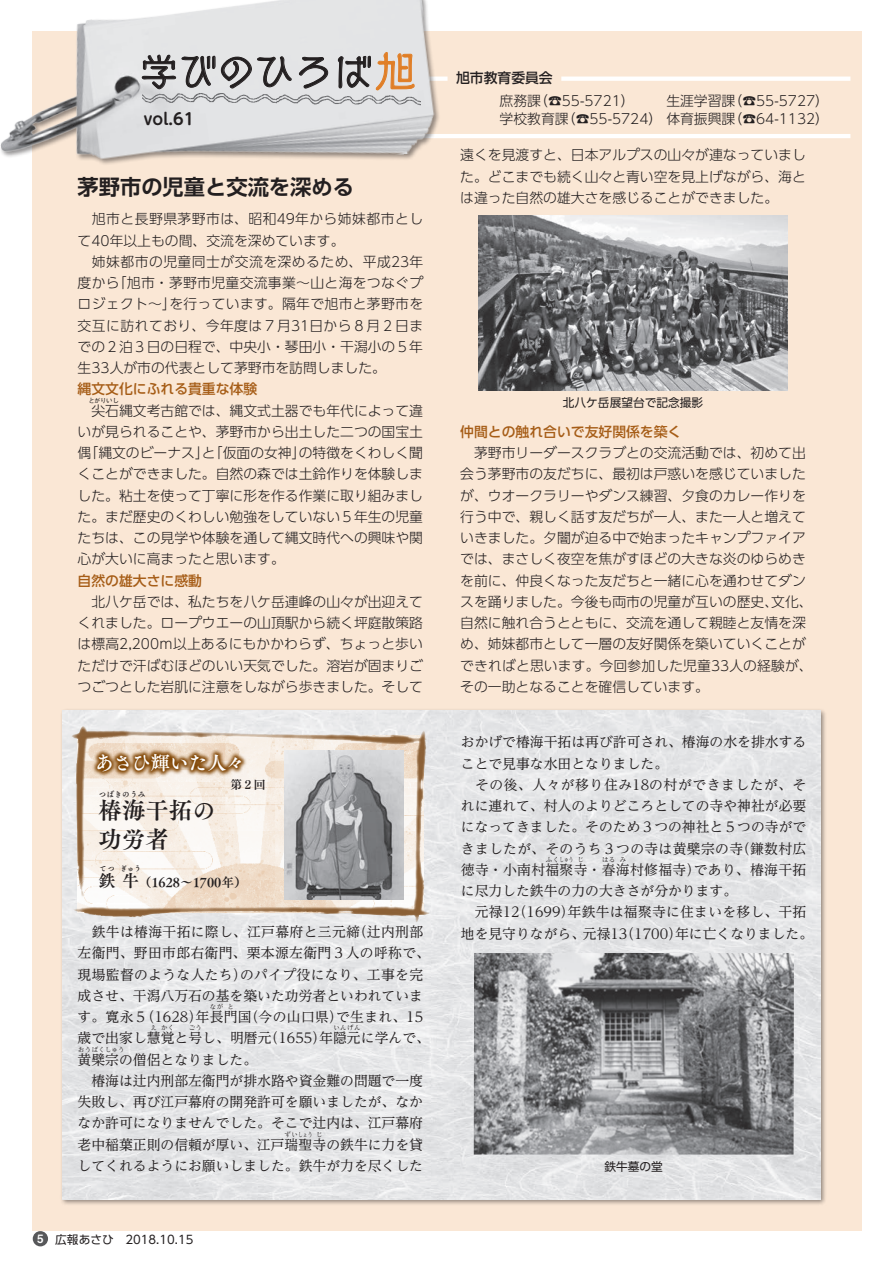
<style>
.page{position:relative;width:893px;height:1263px;background:#fff}
.page>*{position:absolute;margin:0;border:0;box-sizing:border-box;transform-origin:0 0}
.t1{font:37.5px "New Cinema B Std D";letter-spacing:.03em;color:#231f20}
.t2{font:23.4px "Tsuku A Old Min Pr 6 B";color:#231f20}
.t3{font:700 21.3px "UD Shin Go Pro De";color:#231f20}
.t4{font:19.65px "Tsuku A Old Min Pr 6 B";letter-spacing:-.04em;color:#fff}
.t5{font:16.95px "Tsuku A Old Min Pr 6 B";color:#231f20}
.t6{font:700 15.9px "UD Shin M Go Pro De";color:#231f20}
.t7{font:300 13.8px/21.3px "UD Shin Go Pro";color:#231f20}
.t8{font:13.8px/21.3px "UD Reimin Pro";color:#231f20;text-align:justify}
.t9{font:13.8px/21.3px "UD Reimin Pro";letter-spacing:.025em;color:#231f20}
.t10{font:300 13.8px "UD Shin Go Pro";letter-spacing:.035em;color:#231f20}
.t11{font:300 13.8px "UD Shin Go Pro";letter-spacing:.025em;color:#231f20}
.t12{font:500 13.8px "UD Shin Go Pro";color:#a65d17}
.t13{font:13.8px "UD Reimin Pro";letter-spacing:.02em;color:#231f20}
.t14{font:13.8px "UD Reimin Pro";letter-spacing:.04em;color:#231f20}
.t15{font:500 13.8px "UD Shin Go Pro";color:#231f20}
.t16{font:12.75px "Tsuku A Old Min Pr 6 B";color:#231f20}
.t17{font:11.7px "UD Shin Go Pro";color:#231f20}
.t18{font:11.7px "Tsuku Min Pro B";color:#231f20}
.t19{font:11.55px "Midashi Go Pro MB31";color:#fff}
.t20{font:7.5px "Tsuku A Old Min Pr 6 B";letter-spacing:.05em;color:#231f20}
.t21{font:7.05px "Tsuku A Old Min Pr 6 B";color:#231f20}
.t22{font:6.45px "UD Reimin Pro";letter-spacing:.085em;color:#231f20}
.t23{font:6.45px "UD Reimin Pro";letter-spacing:.06em;color:#231f20}
.t24{font:300 6.45px "UD Shin Go Pro";color:#231f20;scale:.9 1}
.s1{font-size:41.25px;color:#e07e26}
</style>
<div class="page">
<div style="left:32px;top:32px;width:829px;height:1199px;background:#fae7d5"></div>
<div style="left:59px;top:708px;width:768px;height:498px;background:#231f20;opacity:.5"></div>
<img style="left:62px;top:710px;width:758px;height:489px">
<hr style="left:561px;top:77px;width:289px;height:4px;background:#fff">
<hr style="left:158px;top:77px;width:290px;height:4px;background:#fff">
<hr style="left:176px;top:134px;width:674px;height:4px;background:#fff">
<img style="left:0;top:0;width:441px;height:164px">
<svg style="left:71px;top:724px;width:361px;height:199px"></svg>
<svg style="left:141px;top:54px;width:151px;height:36px;background:#bfbfc0"></svg>
<svg style="left:299px;top:56px;width:30px;height:27px"></svg>
<svg style="left:337px;top:32px;width:78px;height:51px;background:#d7d1cc"></svg>
<img style="left:142px;top:105px;width:278px;height:3px">
<img style="left:142px;top:83px;width:278px;height:22px">
<img style="left:478px;top:216px;width:310px;height:174px">
<img style="left:474px;top:953px;width:320px;height:201px">
<img style="left:284px;top:750px;width:120px;height:149px">
<svg style="left:92px;top:747px;width:155px;height:30px"></svg>
<div style="left:33px;top:1231px;width:15px;height:15px;background:#57585a;border-radius:50%"></div>
<h1 class="t1" style="left:140px;top:44px;width:278px">学びのひろば<span class="s1">旭</span></h1>
<p class="t6" style="left:144px;top:106px;width:52px">vol.61</p>
<h3 class="t3" style="left:78px;top:170px;width:278px">茅野市の児童と交流を深める</h3>
<p class="t10" style="left:78px;top:208px;width:347px">　旭市と長野県茅野市は、昭和49年から姉妹都市とし</p>
<p class="t7" style="left:78px;top:229px;width:268px">て40年以上もの間、交流を深めています。</p>
<p class="t10" style="left:78px;top:250px;width:347px">　姉妹都市の児童同士が交流を深めるため、平成23年</p>
<p class="t11" style="left:113px;top:272px;width:312px">「旭市・茅野市児童交流事業～山と海をつなぐプ</p>
<p class="t7" style="left:78px;top:272px;width:44px">度から</p>
<p class="t7" style="left:78px;top:293px;width:347px">ロジェクト～」<br>交互に訪れており、今年度は７月31日から８月２日までの２泊３日の日程で、中央小・琴田小・干潟小の５年生33人が市の代表として茅野市を訪問しました。</p>
<p class="t12" style="left:78px;top:378px;width:181px">縄文文化にふれる貴重な体験</p>
<p class="t7" style="left:91px;top:399px;width:333px">尖石縄文考古館では、縄文式土器でも年代によって違</p>
<p class="t11" style="left:169px;top:293px;width:255px">を行っています。隔年で旭市と茅野市を</p>
<p class="t24" style="left:89px;top:395px;width:35px">とがりいし</p>
<p class="t7" style="left:78px;top:420px;width:347px;text-align:right">いが見られることや、茅野市から出土した二つの国宝土の特徴をくわしく聞</p>
<p class="t7" style="left:78px;top:442px;width:347px">「偶縄文のビーナス 「と」 仮面の女神」<br>くことができました。自然の森では土鈴作りを体験しました。粘土を使って丁寧に形を作る作業に取り組みました。まだ歴史のくわしい勉強をしていない５年生の児童たちは、この見学や体験を通して縄文時代への興味や関心が大いに高まったと思います。</p>
<p class="t12" style="left:78px;top:569px;width:126px">自然の雄大さに感動</p>
<p class="t7" style="left:78px;top:590px;width:347px;text-align:justify">　北八ケ岳では、私たちを八ケ岳連峰の山々が出迎えてくれました。ロープウエーの山頂駅から続く坪庭散策路は標高2,200ｍ以上あるにもかかわらず、ちょっと歩いただけで汗ばむほどのいい天気でした。溶岩が固まりごつごつとした岩肌に注意をしながら歩きました。そして</p>
<h3 class="t4" style="left:95px;top:745px;width:152px">あさひ輝いた人々</h3>
<p class="t20" style="left:99px;top:788px;width:48px">つばきのうみ</p>
<h2 class="t2" style="left:99px;top:818px;width:72px">功労者</h2>
<h2 class="t2" style="left:99px;top:789px;width:118px">椿海干拓の</h2>
<p class="t18" style="left:230px;top:775px;width:37px">第２回</p>
<p class="t21" style="left:99px;top:862px;width:17px">てつ</p>
<p class="t21" style="left:120px;top:862px;width:23px">ぎゅう</p>
<p class="t5" style="left:99px;top:865px;width:42px">鉄牛</p>
<p class="t16" style="left:139px;top:870px;width:110px">（1628～1700年(</p>
<p class="t8" style="left:353px;top:921px;width:72px">（辻内刑部</p>
<p class="t9" style="left:78px;top:921px;width:284px">　鉄牛は椿海干拓に際し、江戸幕府と三元締</p>
<p class="t9" style="left:78px;top:942px;width:354px">左衞門、野田市郎右衛門、栗本源左衛門３人の呼称で、</p>
<p class="t9" style="left:240px;top:963px;width:185px">のパイプ役になり、工事を完</p>
<p class="t9" style="left:78px;top:963px;width:171px">現場監督のような人たち）</p>
<p class="t8" style="left:78px;top:984px;width:347px">成させ、干潟八万石の基を築いた功労者といわれていま</p>
<p class="t13" style="left:196px;top:1006px;width:149px">年長門（国今の山口県）</p>
<p class="t22" style="left:210px;top:1001px;width:15px">なが</p>
<p class="t22" style="left:228px;top:1001px;width:8px">と</p>
<p class="t8" style="left:78px;top:1006px;width:126px">す。寛永（５ 1628）</p>
<p class="t8" style="left:336px;top:1006px;width:88px">で生まれ、15</p>
<p class="t22" style="left:333px;top:1023px;width:29px">いんげん</p>
<p class="t22" style="left:151px;top:1023px;width:8px">え</p>
<p class="t22" style="left:161px;top:1023px;width:15px">かく</p>
<p class="t22" style="left:189px;top:1023px;width:15px">ごう</p>
<p class="t8" style="left:265px;top:1027px;width:63px">（1655）</p>
<p class="t8" style="left:319px;top:1027px;width:112px">年隠元に学んで、</p>
<p class="t8" style="left:78px;top:1027px;width:195px">歳で出家し慧覚と号し、明暦元</p>
<p class="t23" style="left:78px;top:1044px;width:48px">おうばくしゅう</p>
<p class="t8" style="left:78px;top:1069px;width:347px">　椿海は辻内刑部左衞門が排水路や資金難の問題で一度失敗し、再び江戸幕府の開発許可を願いましたが、なかなか許可になりませんでした。そこで辻内は、江戸幕府老中稲葉正則の信頼が厚い、江戸瑞聖寺の鉄牛に力を貸</p>
<p class="t8" style="left:78px;top:1048px;width:181px">黄檗宗の僧侶となりました。</p>
<p class="t22" style="left:285px;top:1129px;width:29px">ずいしょう</p>
<p class="t22" style="left:316px;top:1129px;width:8px">じ</p>
<p class="t8" style="left:78px;top:1155px;width:347px">してくれるようにお願いしました。鉄牛が力を尽くした</p>
<p class="t19" style="left:37px;top:1229px;width:8px">5</p>
<p class="t17" style="left:55px;top:1230px;width:60px">広報あさひ</p>
<p class="t17" style="left:125px;top:1230px;width:70px">2018.10.15</p>
<p class="t15" style="left:456px;top:67px;width:98px">旭市教育委員会</p>
<p class="t7" style="left:534px;top:90px;width:102px">)☎55-5721(</p>
<p class="t7" style="left:728px;top:90px;width:102px">)☎55-5727(</p>
<p class="t7" style="left:728px;top:91px;width:102px;line-height:18.1px;text-indent:-62px">生涯学習課)☎64-1132(</p>
<p class="t7" style="left:500px;top:90px;width:43px">庶務課</p>
<p class="t7" style="left:562px;top:108px;width:175px">)☎55-5724( 体育振興課</p>
<p class="t7" style="left:500px;top:108px;width:71px">学校教育課</p>
<p class="t7" style="left:460px;top:144px;width:347px;text-align:justify">遠くを見渡すと、日本アルプスの山々が連なっていました。どこまでも続く山々と青い空を見上げながら、海とは違った自然の雄大さを感じることができました。</p>
<p class="t17" style="left:563px;top:393px;width:142px">北八ケ岳展望台で記念撮影</p>
<p class="t12" style="left:460px;top:420px;width:223px">仲間との触れ合いで友好関係を築く</p>
<p class="t7" style="left:460px;top:442px;width:347px">　茅野市リーダースクラブとの交流活動では、初めて出</p>
<p class="t7" style="left:460px;top:463px;width:347px">会う茅野市の友だちに、最初は戸惑いを感じていました</p>
<p class="t7" style="left:460px;top:484px;width:347px">が、ウオークラリーやダンス練習、夕食のカレー作りを</p>
<p class="t7" style="left:460px;top:505px;width:347px">行う中で、親しく話す友だちが一人、また一人と増えて</p>
<p class="t7" style="left:460px;top:527px;width:347px">いきました。夕闇が迫る中で始まったキャンプファイア</p>
<p class="t7" style="left:460px;top:548px;width:347px">では、まさしく夜空を焦がすほどの大きな炎のゆらめき</p>
<p class="t7" style="left:460px;top:569px;width:347px">を前に、仲良くなった友だちと一緒に心を通わせてダン</p>
<p class="t7" style="left:771px;top:590px;width:43px">文化、</p>
<p class="t7" style="left:460px;top:590px;width:354px">スを踊りました。今後も両市の児童が互いの歴史、<br>自然に触れ合うとともに、交流を通して親睦と友情を深め、姉妹都市として一層の友好関係を築いていくことができればと思います。今回参加した児童33人の経験が、その一助となることを確信しています。</p>
<p class="t8" style="left:461px;top:731px;width:347px">おかげで椿海干拓は再び許可され、椿海の水を排水する</p>
<p class="t8" style="left:461px;top:752px;width:209px">ことで見事な水田となりました。</p>
<p class="t14" style="left:461px;top:773px;width:347px">　その後、人々が移り住み18の村ができましたが、そ</p>
<p class="t8" style="left:461px;top:795px;width:347px">れに連れて、村人のよりどころとしての寺や神社が必要</p>
<p class="t8" style="left:461px;top:816px;width:347px">になってきました。そのため３つの神社と５つの寺がで</p>
<p class="t8" style="left:736px;top:837px;width:72px">（鎌数村広</p>
<p class="t9" style="left:461px;top:837px;width:284px">きましたが、そのうち３つの寺は黄檗宗の寺徳寺・小南村福聚寺・春海村修福寺）</p>
<p class="t22" style="left:546px;top:854px;width:29px">ふくしゅう</p>
<p class="t22" style="left:577px;top:854px;width:8px">じ</p>
<p class="t22" style="left:602px;top:854px;width:15px">はる</p>
<p class="t22" style="left:620px;top:854px;width:8px">み</p>
<p class="t8" style="left:694px;top:858px;width:114px">であり、椿海干拓</p>
<p class="t8" style="left:461px;top:880px;width:278px">に尽力した鉄牛の力の大きさが分かります。</p>
<p class="t13" style="left:568px;top:901px;width:240px">年鉄牛は福聚寺に住まいを移し、干拓</p>
<p class="t8" style="left:513px;top:901px;width:63px">（1699）</p>
<p class="t8" style="left:461px;top:901px;width:60px">　元禄12</p>
<p class="t8" style="left:620px;top:922px;width:63px">（1700）</p>
<p class="t8" style="left:675px;top:922px;width:140px">年に亡くなりました。</p>
<p class="t8" style="left:461px;top:922px;width:126px">地を見守りながら、</p>
<p class="t8" style="left:583px;top:922px;width:46px">元禄13</p>
<p class="t17" style="left:604px;top:1157px;width:60px">鉄牛墓の堂</p>
</div>
